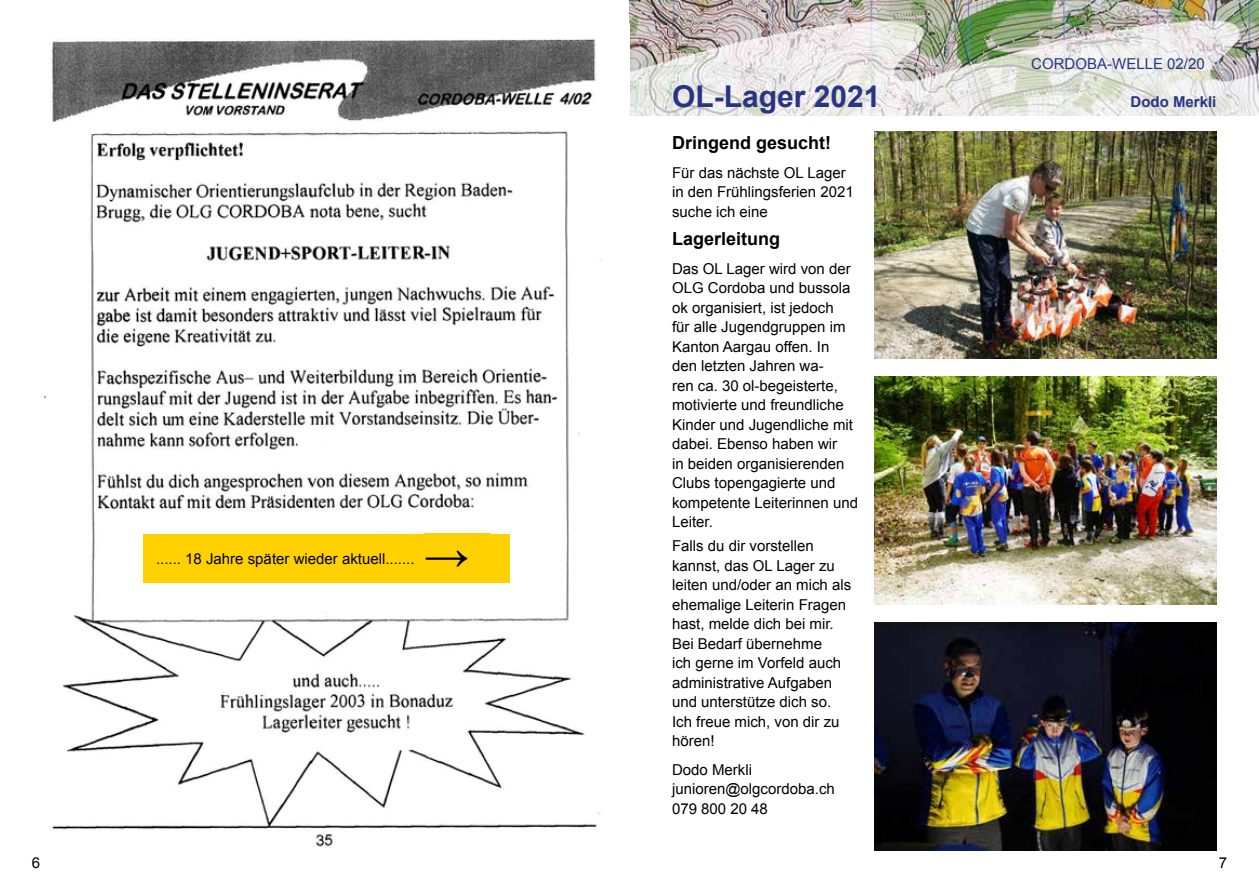
<style>
.page{position:relative;width:1259px;height:893px;background:#fff}
.page>*{position:absolute;margin:0;border:0;box-sizing:border-box;transform-origin:0 0}
.t1{font:45px "Arial";color:#000}
.t2{font:700 30px "Arial";color:#283583}
.t3{font:700 18px "Arial";color:#000}
.t4{font:15px/19.5px "Arial";color:#000}
.t5{font:15px "Arial";color:#283583}
.t6{font:700 15px "Arial";color:#283583}
</style>
<div class="page">
<img style="left:629px;top:0;width:630px;height:116px">
<img style="left:875px;top:132px;width:341px;height:227px">
<img style="left:875px;top:377px;width:341px;height:228px">
<img style="left:875px;top:622px;width:341px;height:228px">
<img style="left:44px;top:39px;width:558px;height:808px">
<div style="left:144px;top:534px;width:366px;height:49px;background:#ffd100"></div>
<div style="left:424px;top:533px;width:66px;height:42px;background:#ffd100"></div>
<p class="t4" style="left:156px;top:549px;width:260px">...... 18 Jahre später wieder aktuell.......</p>
<h1 class="t1" style="left:424px;top:525px;width:46px">→</h1>
<p class="t5" style="left:1031px;top:53px;width:175px">CORDOBA-WELLE 02/20</p>
<h2 class="t2" style="left:672px;top:77px;width:210px">OL-Lager 2021</h2>
<p class="t6" style="left:1130px;top:92px;width:87px">Dodo Merkli</p>
<p class="t3" style="left:672px;top:131px;width:161px">Dringend gesucht!</p>
<p class="t4" style="left:672px;top:163px;width:183px">Für das nächste OL Lager in den Frühlingsferien 2021 suche ich eine</p>
<p class="t3" style="left:672px;top:227px;width:110px">Lagerleitung</p>
<p class="t4" style="left:672px;top:259px;width:187px">Das OL Lager wird von der<br>OLG Cordoba und bussola ok organisiert, ist jedoch<br>für alle Jugendgruppen im<br>Kanton Aargau offen. In den letzten Jahren wa-<br>ren ca. 30 ol-begeisterte, motivierte und freundliche<br>Kinder und Jugendliche mit dabei. Ebenso haben wir<br>in beiden organisierenden<br>Clubs topengagierte und kompetente Leiterinnen und<br>Leiter.</p>
<p class="t4" style="left:672px;top:536px;width:181px">Falls du dir vorstellen kannst, das OL Lager zu leiten und/oder an mich als ehemalige Leiterin Fragen hast, melde dich bei mir.<br>Bei Bedarf übernehme<br>ich gerne im Vorfeld auch administrative Aufgaben und unterstütze dich so.<br>Ich freue mich, von dir zu hören!</p>
<p class="t4" style="left:672px;top:760px;width:164px">Dodo Merkli junioren@olgcordoba.ch<br>079 800 20 48</p>
<p class="t4" style="left:32px;top:853px;width:10px">6</p>
<p class="t4" style="left:1219px;top:853px;width:10px">7</p>
</div>
